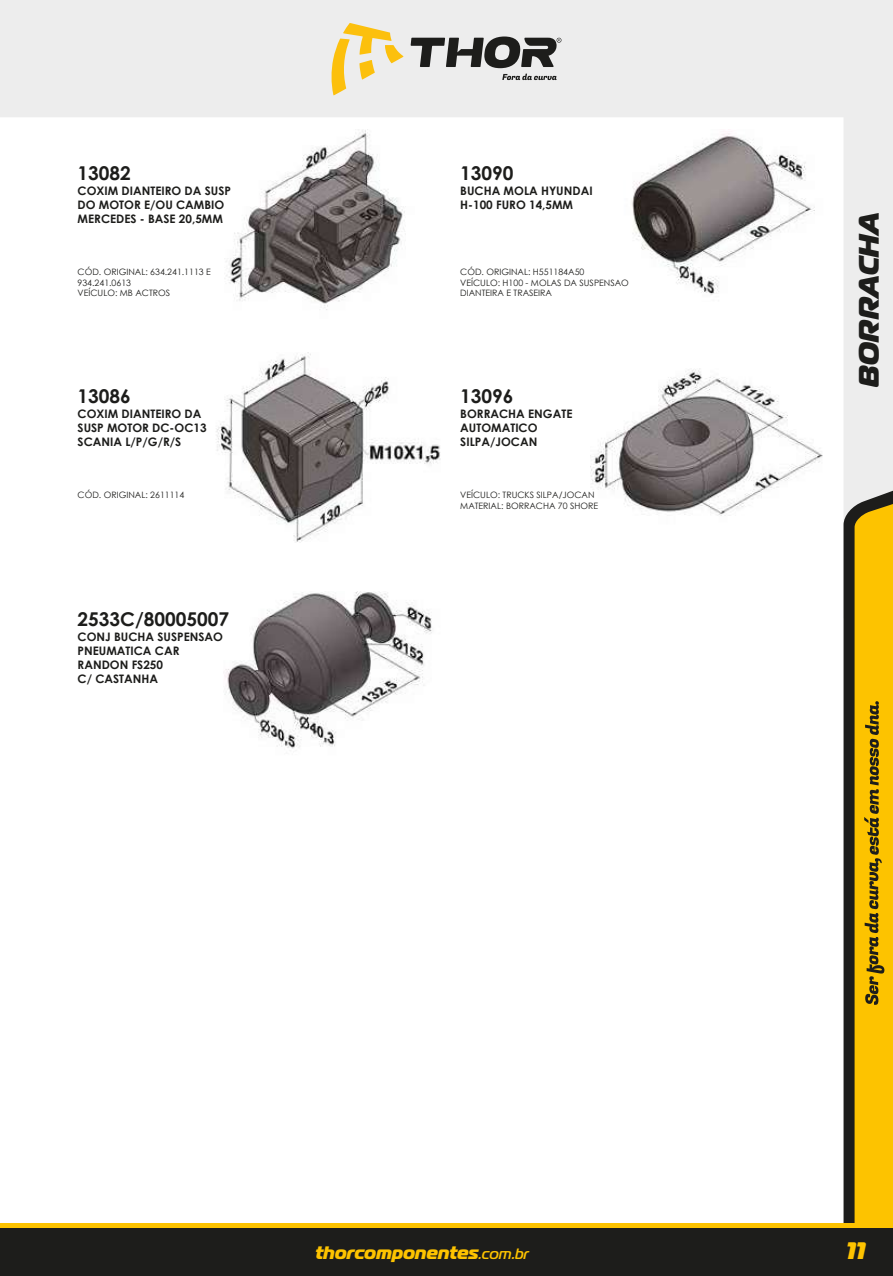
<style>
.page{position:relative;width:893px;height:1276px;background:#fff}
.page>*{position:absolute;margin:0;border:0;box-sizing:border-box;transform-origin:0 0}
.t1{font:italic 800 28.2px "Magistral";color:#1d1d1b}
.t2{font:italic 800 23.85px "Magistral";color:#fdc300}
.t3{font:700 19.05px "Century Gothic";color:#1d1d1b}
.t4{font:italic 800 18px "Magistral";color:#fdc300}
.t5{font:700 11.7px/14.1px "Century Gothic";color:#1d1d1b}
.t6{font:8.85px/10.5px "Century Gothic";color:#1d1d1b}
.s1{font-weight:500;font-size:15px}
</style>
<div class="page">
<svg style="left:0;top:0;width:893px;height:483px"></svg>
<svg style="left:411px;top:36px;width:150px;height:32px;background:#7b7b7a"></svg>
<svg style="left:502px;top:74px;width:55px;height:6px"></svg>
<svg style="left:331px;top:23px;width:72px;height:72px;background:#f1dea5"></svg>
<div style="left:0;top:1223px;width:893px;height:53px;background:#fdc300"></div>
<div style="left:0;top:1228px;width:893px;height:48px;background:#1d1d1b"></div>
<svg style="left:843px;top:483px;width:50px;height:740px;background:#be9710"></svg>
<img style="left:590px;top:129px;width:239px;height:191px">
<img style="left:207px;top:129px;width:240px;height:191px">
<img style="left:207px;top:352px;width:240px;height:190px">
<img style="left:590px;top:352px;width:239px;height:164px">
<img style="left:224px;top:591px;width:208px;height:158px">
<h3 class="t3" style="left:78px;top:158px;width:55px">13082</h3>
<p class="t5" style="left:78px;top:183px;width:155px">COXIM DIANTEIRO DA SUSP<br>DO MOTOR E/OU CAMBIO<br>MERCEDES - BASE 20,5MM</p>
<p class="t6" style="left:78px;top:266px;width:135px">CÓD. ORIGINAL: 634.241.1113 E<br>934.241.0613<br>VEÍCULO: MB ACTROS</p>
<h3 class="t3" style="left:78px;top:381px;width:55px">13086</h3>
<p class="t5" style="left:78px;top:406px;width:131px">COXIM DIANTEIRO DA<br>SUSP MOTOR DC-OC13<br>SCANIA L/P/G/R/S</p>
<p class="t6" style="left:78px;top:489px;width:108px">CÓD. ORIGINAL: 2611114</p>
<h3 class="t3" style="left:78px;top:604px;width:153px">2533C/80005007</h3>
<p class="t5" style="left:78px;top:629px;width:147px">CONJ BUCHA SUSPENSAO<br>PNEUMATICA CAR<br>RANDON FS250<br>C/ CASTANHA</p>
<h3 class="t3" style="left:460px;top:158px;width:55px">13090</h3>
<p class="t5" style="left:460px;top:183px;width:134px">BUCHA MOLA HYUNDAI<br>H-100 FURO 14,5MM</p>
<p class="t6" style="left:460px;top:266px;width:170px">CÓD. ORIGINAL: H551184A50<br>VEÍCULO: H100 - MOLAS DA SUSPENSAO<br>DIANTEIRA E TRASEIRA</p>
<h3 class="t3" style="left:460px;top:381px;width:55px">13096</h3>
<p class="t5" style="left:460px;top:406px;width:114px">BORRACHA ENGATE<br>AUTOMATICO<br>SILPA/JOCAN</p>
<p class="t6" style="left:460px;top:489px;width:139px">VEÍCULO: TRUCKS SILPA/JOCAN<br>MATERIAL: BORRACHA 70 SHORE</p>
<h1 class="t1" style="left:850px;top:388px;width:178px;rotate:-90deg">BORRACHA</h1>
<h3 class="t4" style="left:315px;top:1240px;width:215px">thorcomponentes<span class="s1">.com.br</span></h3>
<h2 class="t2" style="left:846px;top:1234px;width:21px">11</h2>
</div>
